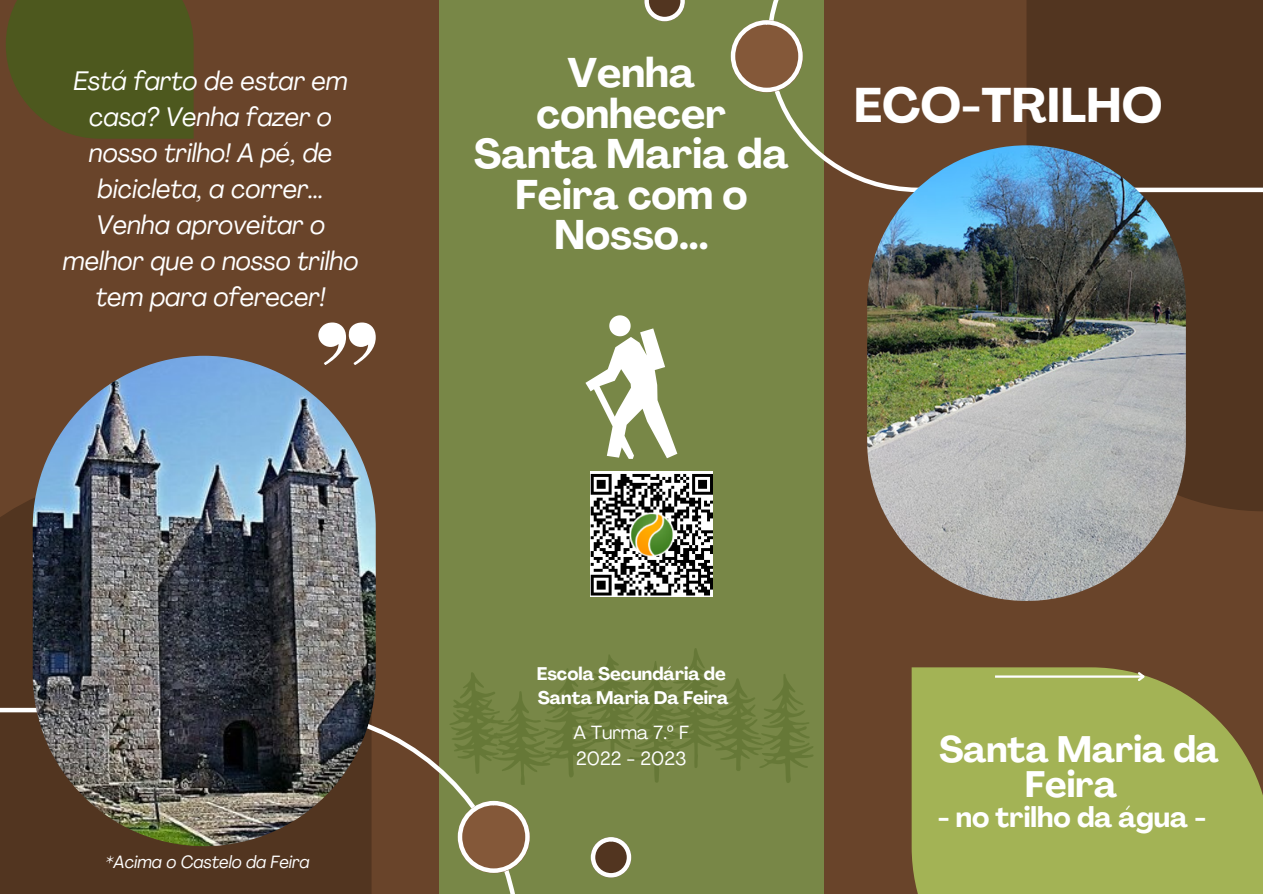
<style>
.page{position:relative;width:1263px;height:894px;background:#fff}
.page>*{position:absolute;margin:0;border:0;box-sizing:border-box;transform-origin:0 0}
.t1{font:700 48px "Agrandir";color:#fff}
.t2{font:700 40.8px/40.5px "Agrandir";color:#fff;text-align:center}
.t3{font:700 36.3px/35.5px "Agrandir";color:#fff;text-align:center}
.t4{font:700 28.2px "Agrandir";color:#fff}
.t5{font:italic 26.4px/36px "Agrandir";color:#fff;text-align:center}
.t6{font:18.9px "Agrandir";color:#fff}
.t7{font:700 18px "Agrandir";color:#fff}
.t8{font:italic 17.55px "Agrandir";color:#fff}
.s1{font-family:"Noto Sans"}
</style>
<div class="page">
<div style="left:0;top:0;width:1263px;height:893px;background:#69442a"></div>
<svg style="left:319px;top:322px;width:57px;height:43px"></svg>
<div style="left:439px;top:0;width:385px;height:893px;background:#788747"></div>
<svg style="left:0;top:475px;width:41px;height:232px;fill:#523520"></svg>
<svg style="left:0;top:707px;width:515px;height:186px"></svg>
<div style="left:1026px;top:0;width:237px;height:511px;background:#523520"></div>
<svg style="left:767px;top:0;width:496px;height:192px"></svg>
<img style="left:33px;top:355px;width:343px;height:490px;border-radius:171px">
<img style="left:867px;top:145px;width:319px;height:455px;border-radius:159px">
<svg style="left:912px;top:667px;width:351px;height:226px;background:#9eaa52"></svg>
<hr style="left:995px;top:675px;width:148px;height:2px;background:#fff">
<svg style="left:1136px;top:669px;width:11px;height:14px"></svg>
<svg style="left:6px;top:0;width:188px;height:139px;background:#4f561f"></svg>
<svg style="left:458px;top:800px;width:72px;height:72px"></svg>
<svg style="left:731px;top:20px;width:72px;height:72px"></svg>
<svg style="left:644px;top:0;width:41px;height:21px"></svg>
<svg style="left:591px;top:837px;width:40px;height:40px"></svg>
<svg style="left:585px;top:315px;width:92px;height:144px"></svg>
<svg style="left:449px;top:648px;width:364px;height:136px"></svg>
<img style="left:591px;top:471px;width:121px;height:125px">
<p class="t5" style="left:73px;top:65px;width:276px">Está farto de estar em casa? Venha fazer o nosso trilho! A pé, de bicicleta, a correr...</p>
<p class="t5" style="left:63px;top:209px;width:297px">Venha aproveitar o melhor que o nosso trilho tem para oferecer!</p>
<p class="t2" style="left:474px;top:57px;width:316px">Venha conhecer<br>Santa Maria da<br>Feira com o<br>Nosso...</p>
<p class="t1" style="left:854px;top:86px;width:310px">ECO-TRILHO</p>
<p class="t8" style="left:106px;top:854px;width:206px">*Acima o Castelo da Feira</p>
<p class="t7" style="left:537px;top:665px;width:191px">Escola Secundária de</p>
<p class="t7" style="left:538px;top:690px;width:192px">Santa Maria Da Feira</p>
<p class="t6" style="left:573px;top:724px;width:117px">A Turma 7.<span class="s1">º</span> F</p>
<p class="t6" style="left:576px;top:750px;width:112px">2022 - 2023</p>
<p class="t3" style="left:939px;top:734px;width:281px">Santa Maria da<br>Feira</p>
<p class="t4" style="left:938px;top:805px;width:270px">- no trilho da água -</p>
</div>
